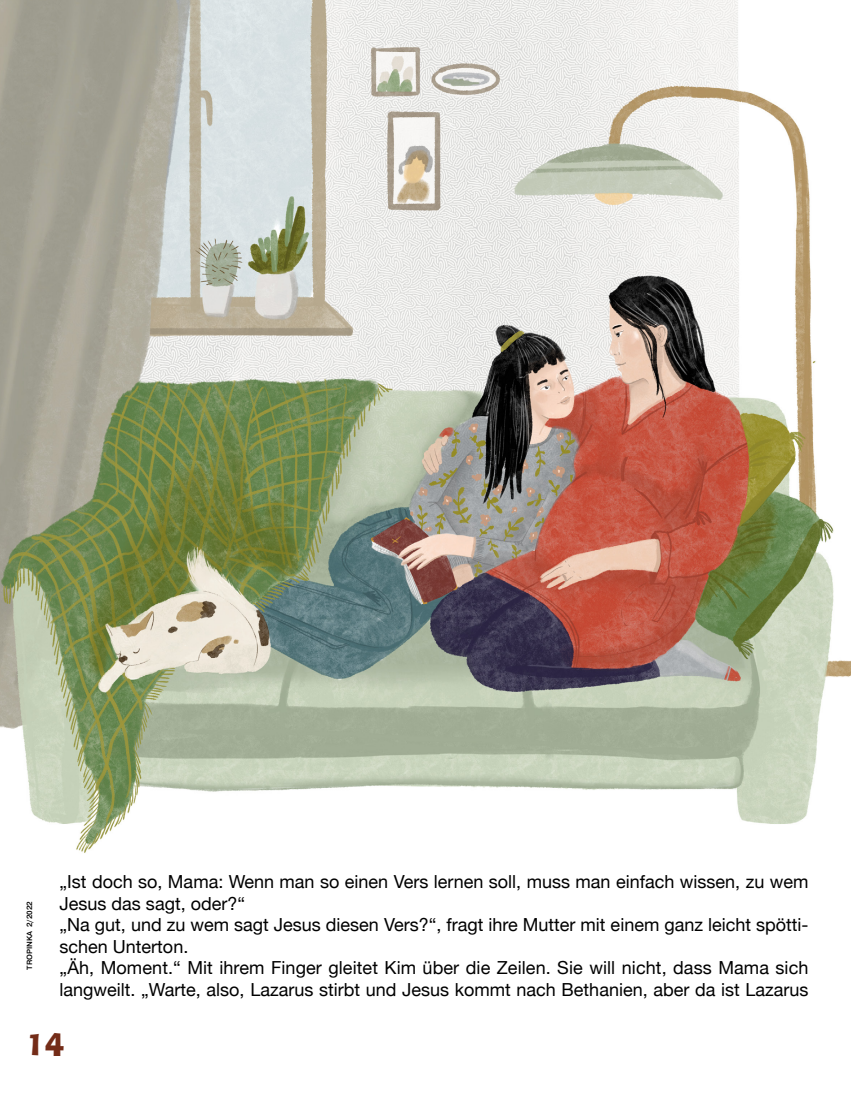
<style>
.page{position:relative;width:851px;height:1093px;background:#fff}
.page>*{position:absolute;margin:0;border:0;box-sizing:border-box;transform-origin:0 0}
.t1{font:28.5px "Ad Lib BT";color:#742c18}
.t2{font:18px/21.6px "Helvetica Neue";color:#000}
.t3{font:500 7.5px "Pragmatica";color:#000}
</style>
<div class="page">
<img style="left:0;top:0;width:850px;height:853px">
<p class="t3" style="left:25px;top:969px;width:70px;rotate:-90deg">TROPINKA 2/2022</p>
<p class="t2" style="left:60px;top:872px;width:750px">„Ist doch so, Mama: Wenn man so einen Vers lernen soll, muss man einfach wissen, zu wem Jesus das sagt, oder?“<br>„Na gut, und zu wem sagt Jesus diesen Vers?“, fragt ihre Mutter mit einem ganz leicht spötti&shy;schen Unterton.<br>„Äh, Moment.“ Mit ihrem Finger gleitet Kim über die Zeilen. Sie will nicht, dass Mama sich langweilt. „Warte, also, Lazarus stirbt und Jesus kommt nach Bethanien, aber da ist Lazarus</p>
<h1 class="t1" style="left:26px;top:1024px;width:40px">14</h1>
</div>
